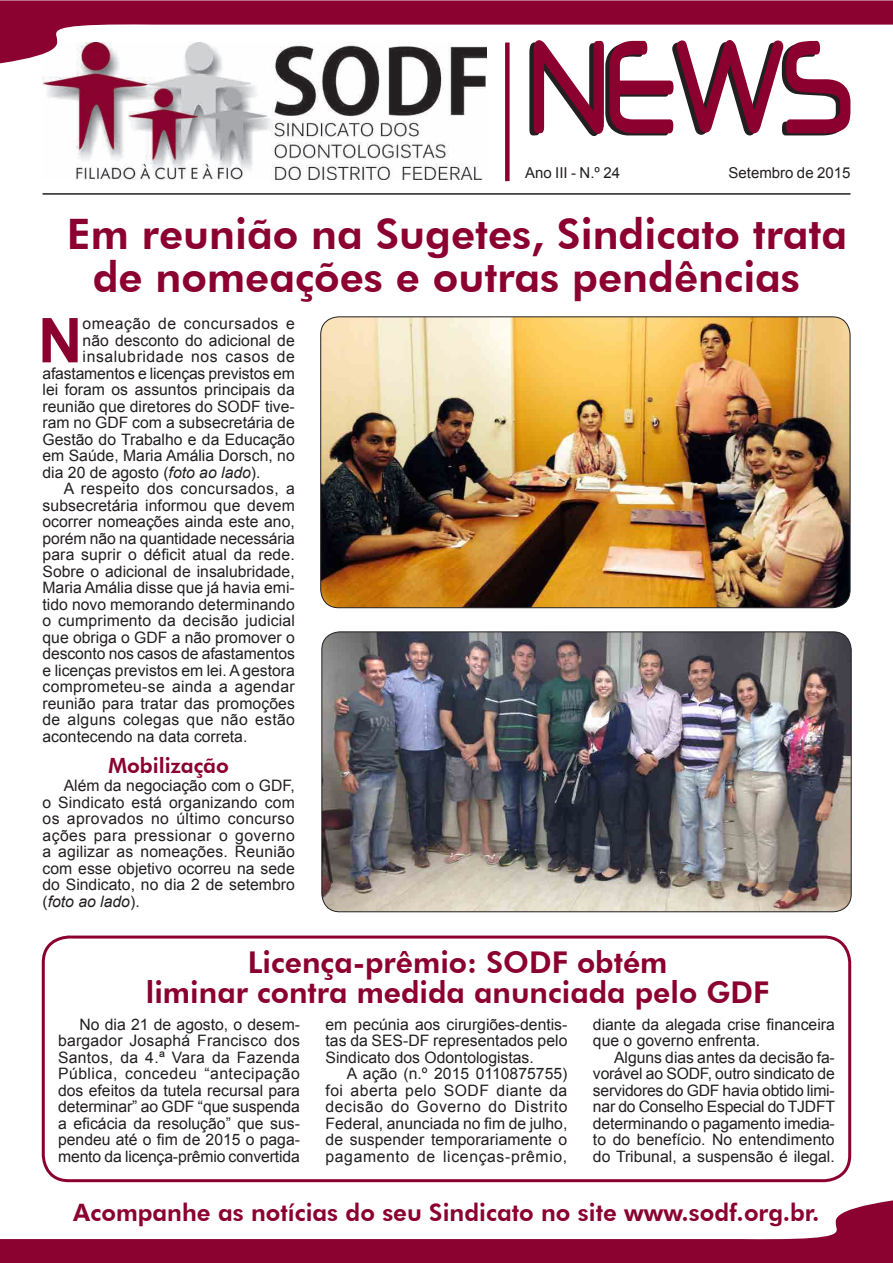
<style>
.page{position:relative;width:893px;height:1263px;background:#fff}
.page>*{position:absolute;margin:0;border:0;box-sizing:border-box;transform-origin:0 0}
.CORPO_TEXTO{font:700 61.8px "Arial";color:#8b002f}
.TITULO{font:800 42px/43.5px "Futura BT";color:#8b0030;text-align:center}
.TITULO-2{font:800 30px "Futura BT";color:#8b002f}
.titulo{font:800 24px "Futura BT";color:#8b002f}
.CORPO_TEXTO-2{font:800 21px "Futura BT";color:#8b0030}
.CORPO_TEXTO-3{font:15.75px/16.5px "Arial";color:#231f20;text-align:justify}
.CORPO_TEXTO-4{font:15.75px "Arial";letter-spacing:.04em;color:#231f20}
.CORPO_TEXTO-5{font:15.75px "Arial";letter-spacing:.035em;color:#231f20}
.t1{font:15px "Arial";color:#231f20}
.s1{font-style:italic}
</style>
<div class="page">
<div style="left:42px;top:935px;width:809px;height:247px;border:3px solid #8b0030;border-radius:26px"></div>
<img style="left:43px;top:63px;width:443px;height:116px">
<div style="left:505px;top:43px;width:5px;height:138px;background:#8b002f"></div>
<svg style="left:529px;top:63px;width:321px;height:73px"></svg>
<svg style="left:0;top:0;width:893px;height:63px"></svg>
<svg style="left:0;top:1200px;width:893px;height:63px"></svg>
<hr style="left:43px;top:193px;width:807px;height:2px;background:#231f20">
<img style="left:321px;top:317px;width:529px;height:291px">
<img style="left:322px;top:632px;width:529px;height:280px">
<div style="left:321px;top:631px;width:531px;height:281px;border:1px solid #231f20;border-radius:18px"></div>
<p class="t1" style="left:525px;top:163px;width:96px">Ano III - N.º 24</p>
<p class="t1" style="left:729px;top:163px;width:123px">Setembro de 2015</p>
<p class="TITULO" style="left:67px;top:212px;width:782px">Em reunião na Sugetes, Sindicato trata de nomeações e outras pendências</p>
<p class="CORPO_TEXTO" style="left:38px;top:299px;width:46px">N</p>
<p class="CORPO_TEXTO-5" style="left:83px;top:313px;width:214px">omeação de concursados e</p>
<p class="CORPO_TEXTO-3" style="left:83px;top:332px;width:214px">não desconto do adicional de</p>
<p class="CORPO_TEXTO-4" style="left:83px;top:346px;width:214px">insalubridade nos casos de</p>
<p class="CORPO_TEXTO-3" style="left:43px;top:365px;width:254px">afastamentos e licenças previstos em</p>
<p class="CORPO_TEXTO-3" style="left:43px;top:382px;width:254px">lei foram os assuntos principais da</p>
<p class="CORPO_TEXTO-3" style="left:43px;top:398px;width:254px">reunião que diretores do SODF tive-</p>
<p class="CORPO_TEXTO-3" style="left:43px;top:415px;width:254px">ram no GDF com a subsecretária de</p>
<p class="CORPO_TEXTO-3" style="left:43px;top:431px;width:254px">Gestão do Trabalho e da Educação</p>
<p class="CORPO_TEXTO-3" style="left:43px;top:448px;width:254px">em Saúde, Maria Amália Dorsch, no</p>
<p class="CORPO_TEXTO-3" style="left:43px;top:464px;width:220px">dia 20 de agosto (<span class="s1">foto ao lado</span>).</p>
<p class="CORPO_TEXTO-3" style="left:43px;top:481px;width:254px;text-indent:21px">A respeito dos concursados, a subsecretária informou que devem ocorrer nomeações ainda este ano, porém não na quantidade necessária para suprir o déficit atual da rede.<br>Sobre o adicional de insalubridade, Maria Amália disse que já havia emi&shy;tido novo memorando determinando o cumprimento da decisão judicial que obriga o GDF a não promover o desconto nos casos de afastamentos e licenças previstos em lei. A gestora comprometeu-se ainda a agendar reunião para tratar das promoções de alguns colegas que não estão acontecendo na data correta.</p>
<p class="CORPO_TEXTO-2" style="left:108px;top:753px;width:122px">Mobilização</p>
<p class="CORPO_TEXTO-3" style="left:43px;top:778px;width:254px;text-indent:21px">Além da negociação com o GDF, o Sindicato está organizando com os aprovados no último concurso ações para pressionar o governo a agilizar as nomeações. Reunião com esse objetivo ocorreu na sede do Sindicato, no dia 2 de setembro (<span class="s1">foto ao lado</span>).</p>
<p class="TITULO-2" style="left:248px;top:944px;width:421px">Licença-prêmio: SODF obtém</p>
<p class="TITULO-2" style="left:146px;top:974px;width:625px">liminar contra medida anunciada pelo GDF</p>
<p class="CORPO_TEXTO-3" style="left:58px;top:1016px;width:243px;text-indent:21px">No dia 21 de agosto, o desem&shy;bargador Josaphá Francisco dos Santos, da 4.ª Vara da Fazenda Pública, concedeu “antecipação dos efeitos da tutela recursal para determinar” ao GDF “que suspenda a eficácia da resolução” que sus&shy;pendeu até o fim de 2015 o paga&shy;mento da licença-prêmio convertida</p>
<p class="CORPO_TEXTO-3" style="left:326px;top:1016px;width:243px">em pecúnia aos cirurgiões-dentis&shy;tas da SES-DF representados pelo Sindicato dos Odontologistas.</p>
<p class="CORPO_TEXTO-3" style="left:326px;top:1065px;width:243px;text-indent:21px">A ação (n.º 2015 0110875755) foi aberta pelo SODF diante da decisão do Governo do Distrito Federal, anunciada no fim de julho, de suspender temporariamente o pagamento de licenças-prêmio,</p>
<p class="CORPO_TEXTO-3" style="left:593px;top:1016px;width:243px">diante da alegada crise financeira que o governo enfrenta.</p>
<p class="CORPO_TEXTO-3" style="left:593px;top:1049px;width:244px;text-indent:21px">Alguns dias antes da decisão fa&shy;vorável ao SODF, outro sindicato de servidores do GDF havia obtido limi&shy;nar do Conselho Especial do TJDFT determinando o pagamento imedia&shy;to do benefício. No entendimento do Tribunal, a suspensão é ilegal.</p>
<p class="titulo" style="left:73px;top:1198px;width:748px">Acompanhe as notícias do seu Sindicato no site www.sodf.org.br.</p>
</div>
